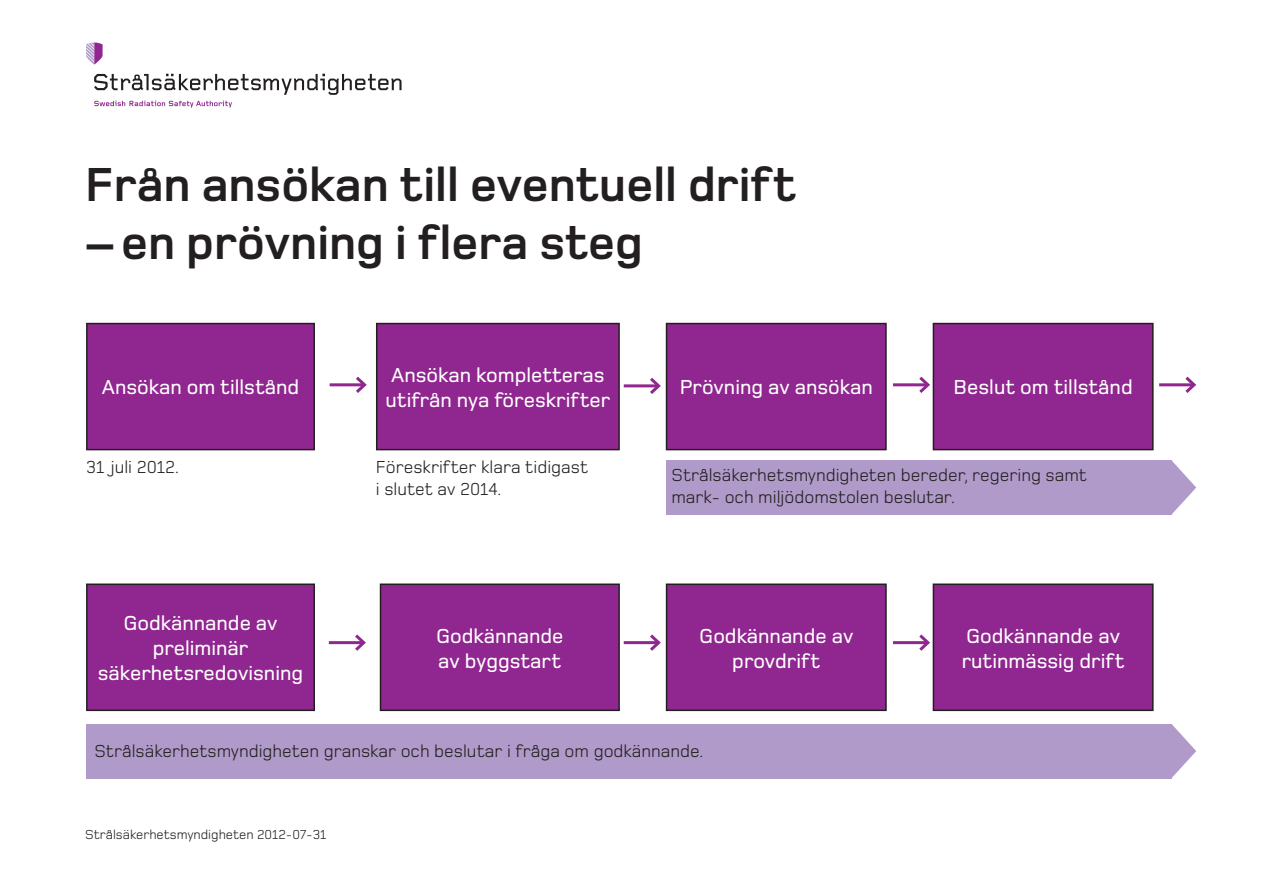
<style>
.page{position:relative;width:1263px;height:893px;background:#fff}
.page>*{position:absolute;margin:0;border:0;box-sizing:border-box;transform-origin:0 0}
.t1{font:700 49.5px "Foundry Monoline";color:#231f20}
.t2{font:500 21px/25.2px "Foundry Monoline";color:#fff}
.t3{font:18px/21.6px "Foundry Monoline";color:#231f20}
.t4{font:13.5px "Foundry Monoline";color:#231f20}
</style>
<div class="page">
<div style="left:86px;top:724px;width:1085px;height:54px;background:#b09ac9"></div>
<svg style="left:1171px;top:724px;width:25px;height:54px"></svg>
<div style="left:666px;top:460px;width:505px;height:54px;background:#b09ac9"></div>
<svg style="left:94px;top:101px;width:138px;height:7px"></svg>
<svg style="left:86px;top:43px;width:17px;height:22px"></svg>
<svg style="left:94px;top:74px;width:308px;height:21px"></svg>
<div style="left:87px;top:324px;width:227px;height:126px;background:#90268f"></div>
<div style="left:86px;top:323px;width:229px;height:127px;border:2px solid #231f20"></div>
<div style="left:377px;top:324px;width:242px;height:126px;background:#90268f"></div>
<div style="left:376px;top:323px;width:244px;height:127px;border:2px solid #231f20"></div>
<div style="left:666px;top:324px;width:220px;height:126px;background:#90268f"></div>
<div style="left:666px;top:323px;width:221px;height:127px;border:2px solid #231f20"></div>
<div style="left:933px;top:324px;width:220px;height:126px;background:#90268f"></div>
<div style="left:933px;top:323px;width:220px;height:127px;border:2px solid #231f20"></div>
<div style="left:87px;top:584px;width:227px;height:126px;background:#90268f"></div>
<div style="left:86px;top:583px;width:229px;height:128px;border:2px solid #231f20"></div>
<div style="left:380px;top:584px;width:239px;height:126px;background:#90268f"></div>
<div style="left:380px;top:583px;width:240px;height:128px;border:2px solid #231f20"></div>
<div style="left:666px;top:584px;width:220px;height:126px;background:#90268f"></div>
<div style="left:666px;top:583px;width:221px;height:128px;border:2px solid #231f20"></div>
<div style="left:933px;top:584px;width:220px;height:126px;background:#90268f"></div>
<div style="left:933px;top:583px;width:220px;height:128px;border:2px solid #231f20"></div>
<hr style="left:624px;top:384px;width:35px;height:3px;background:#90268f">
<svg style="left:647px;top:377px;width:14px;height:17px"></svg>
<hr style="left:893px;top:383px;width:35px;height:3px;background:#90268f">
<svg style="left:916px;top:376px;width:14px;height:17px"></svg>
<hr style="left:330px;top:383px;width:34px;height:3px;background:#90268f">
<svg style="left:353px;top:376px;width:14px;height:17px"></svg>
<hr style="left:1159px;top:383px;width:35px;height:3px;background:#90268f">
<svg style="left:1182px;top:376px;width:15px;height:17px"></svg>
<hr style="left:329px;top:641px;width:35px;height:3px;background:#90268f">
<svg style="left:352px;top:634px;width:14px;height:17px"></svg>
<hr style="left:624px;top:641px;width:35px;height:3px;background:#90268f">
<svg style="left:647px;top:634px;width:14px;height:17px"></svg>
<hr style="left:893px;top:641px;width:35px;height:3px;background:#90268f">
<svg style="left:916px;top:634px;width:14px;height:17px"></svg>
<svg style="left:1171px;top:460px;width:25px;height:54px"></svg>
<h1 class="t1" style="left:85px;top:158px;width:713px">Från ansökan till eventuell drift</h1>
<h1 class="t1" style="left:85px;top:217px;width:559px">– en prövning i flera steg</h1>
<p class="t2" style="left:102px;top:375px;width:199px">Ansökan om tillstånd</p>
<p class="t3" style="left:86px;top:457px;width:94px">31 juli 2012.</p>
<p class="t2" style="left:98px;top:610px;width:207px;text-align:center">Godkännande av preliminär säkerhetsredovisning</p>
<p class="t2" style="left:385px;top:362px;width:226px">Ansökan kompletteras utifrån nya föreskrifter</p>
<p class="t2" style="left:680px;top:375px;width:195px">Prövning av ansökan</p>
<p class="t2" style="left:953px;top:375px;width:181px">Beslut om tillstånd</p>
<p class="t3" style="left:376px;top:457px;width:214px">Föreskrifter klara tidigast i slutet av 2014.</p>
<p class="t3" style="left:671px;top:464px;width:417px">Strålsäkerhetsmyndigheten bereder, regering samt mark- och miljödomstolen beslutar.</p>
<p class="t2" style="left:436px;top:623px;width:129px">Godkännande av byggstart</p>
<p class="t2" style="left:699px;top:623px;width:156px;text-align:center">Godkännande av provdrift</p>
<p class="t2" style="left:962px;top:623px;width:164px">Godkännande av rutinmässig drift</p>
<p class="t3" style="left:94px;top:740px;width:610px">Strålsäkerhetsmyndigheten granskar och beslutar i fråga om godkännande.</p>
<p class="t4" style="left:85px;top:827px;width:243px">Strålsäkerhetsmyndigheten 2012-07-31</p>
</div>
